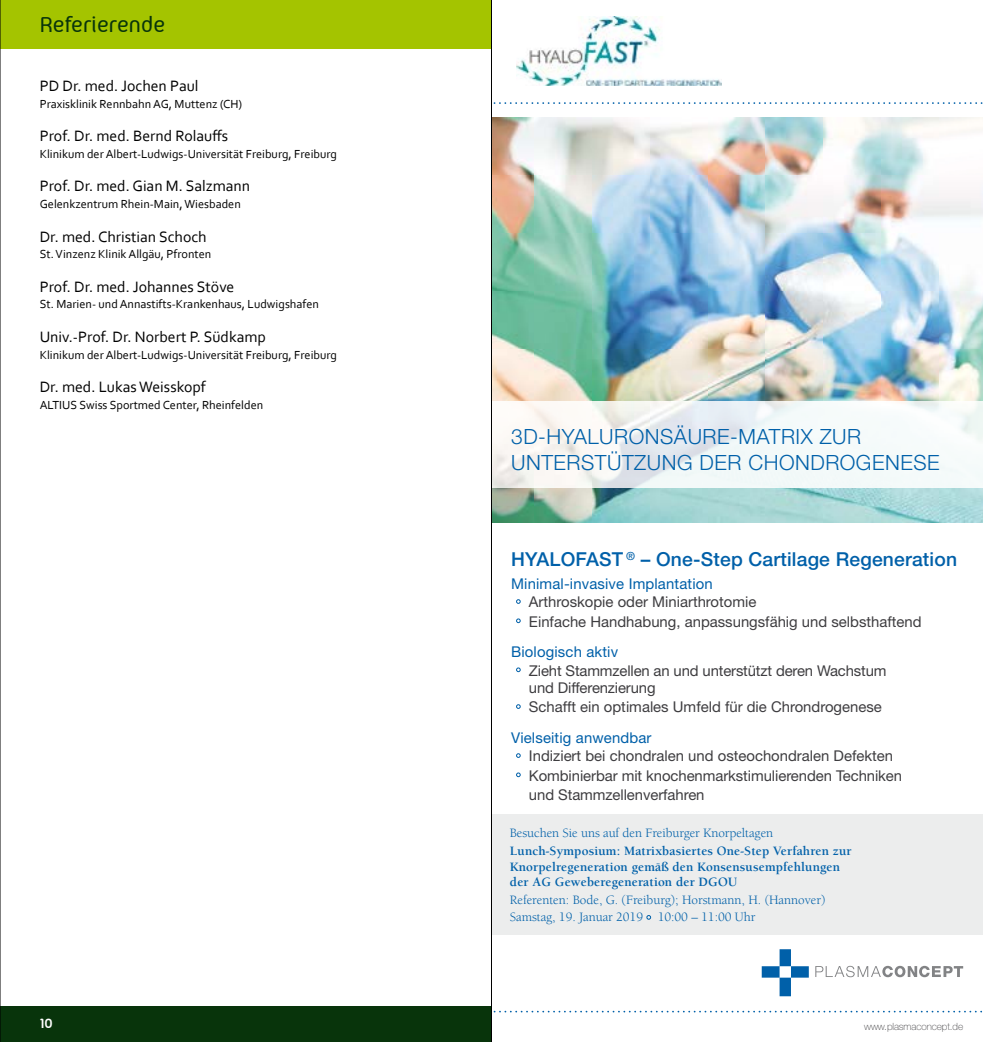
<style>
.page{position:relative;width:983px;height:1042px;background:#fff}
.page>*{position:absolute;margin:0;border:0;box-sizing:border-box;transform-origin:0 0}
.t1{font:500 24.5px "Aeroportal";color:#08340b}
.t2{font:300 21px/26.2px "Helvetica Neue LT Std";letter-spacing:.025em;color:#0060a9}
.t3{font:500 19.25px "Helvetica Neue LT Std";letter-spacing:.01em;color:#0060a9}
.t4{font:15.75px "Corbel";color:#000}
.t5{font:700 15.75px "Aeroportal";color:#fff}
.t6{font:14.88px/19.2px "Helvetica Neue LT Std";color:#3e3d40}
.t7{font:14.88px "Helvetica Neue LT Std";letter-spacing:.01em;color:#0060a9}
.t8{font:700 13.12px/15.8px "Berkeley";letter-spacing:.01em;color:#0060a9}
.t9{font:13.12px/17.5px "Berkeley";letter-spacing:-.005em;color:#0060a9}
.t10{font:12.25px "Corbel";color:#000}
.t11{font:100 9.97px "Helvetica Neue LT Std";letter-spacing:-.01em;color:#3e3d40}
</style>
<div class="page">
<div style="left:0;top:1006px;width:982px;height:36px;background:#08340b"></div>
<div style="left:0;top:0;width:506px;height:48px;background:#a4c400"></div>
<div style="left:491px;top:0;width:491px;height:1042px;background:#fff"></div>
<svg style="left:493px;top:102px;width:490px;height:2px"></svg>
<img style="left:492px;top:118px;width:490px;height:404px">
<div style="left:491px;top:814px;width:491px;height:121px;background:#eceded"></div>
<svg style="left:646px;top:915px;width:5px;height:4px"></svg>
<svg style="left:516px;top:599px;width:4px;height:5px"></svg>
<svg style="left:516px;top:618px;width:4px;height:5px"></svg>
<svg style="left:516px;top:667px;width:4px;height:5px"></svg>
<svg style="left:516px;top:704px;width:4px;height:5px"></svg>
<svg style="left:516px;top:753px;width:4px;height:5px"></svg>
<svg style="left:516px;top:772px;width:4px;height:5px"></svg>
<img style="left:516px;top:17px;width:205px;height:69px">
<svg style="left:493px;top:1010px;width:489px;height:2px"></svg>
<svg style="left:815px;top:966px;width:147px;height:11px"></svg>
<svg style="left:761px;top:949px;width:47px;height:47px"></svg>
<hr style="left:0;top:0;width:1px;height:1042px;background:#000">
<hr style="left:491px;top:0;width:1px;height:1042px;background:#000">
<h1 class="t1" style="left:40px;top:12px;width:127px">Referierende</h1>
<p class="t4" style="left:40px;top:76px;width:160px">PD Dr. med. Jochen Paul</p>
<p class="t10" style="left:40px;top:96px;width:204px">Praxisklinik Rennbahn AG, Muttenz (CH)</p>
<p class="t4" style="left:40px;top:126px;width:190px">Prof. Dr. med. Bernd Rolauffs</p>
<p class="t10" style="left:40px;top:146px;width:299px">Klinikum der Albert-Ludwigs-Universität Freiburg, Freiburg</p>
<p class="t4" style="left:40px;top:176px;width:212px">Prof. Dr. med. Gian M. Salzmann</p>
<p class="t10" style="left:40px;top:196px;width:202px">Gelenkzentrum Rhein-Main, Wiesbaden</p>
<p class="t4" style="left:40px;top:227px;width:168px">Dr. med. Christian Schoch</p>
<p class="t10" style="left:40px;top:247px;width:173px">St. Vinzenz Klinik Allgäu, Pfronten</p>
<p class="t4" style="left:40px;top:277px;width:196px">Prof. Dr. med. Johannes Stöve</p>
<p class="t10" style="left:40px;top:297px;width:281px">St. Marien- und Annastifts-Krankenhaus, Ludwigshafen</p>
<p class="t4" style="left:40px;top:327px;width:228px">Univ.-Prof. Dr. Norbert P. Südkamp</p>
<p class="t10" style="left:40px;top:347px;width:299px">Klinikum der Albert-Ludwigs-Universität Freiburg, Freiburg</p>
<p class="t4" style="left:40px;top:377px;width:168px">Dr. med. Lukas Weisskopf</p>
<p class="t10" style="left:40px;top:397px;width:225px">ALTIUS Swiss Sportmed Center, Rheinfelden</p>
<p class="t5" style="left:40px;top:1014px;width:15px">10</p>
<h2 class="t2" style="left:511px;top:423px;width:430px">3D-HYALURONSÄURE-MATRIX ZUR<br>UNTERSTÜTZUNG DER CHONDROGENESE</h2>
<p class="t3" style="left:511px;top:548px;width:447px">HYALOFAST <sup>®</sup> – One-Step Cartilage Regeneration</p>
<p class="t7" style="left:511px;top:574px;width:203px">Minimal-invasive Implantation</p>
<p class="t6" style="left:529px;top:592px;width:394px">Arthroskopie oder Miniarthrotomie<br>Einfache Handhabung, anpassungsfähig und selbsthaftend</p>
<p class="t7" style="left:511px;top:643px;width:108px">Biologisch aktiv</p>
<p class="t6" style="left:529px;top:661px;width:359px;line-height:17.5px">Zieht Stammzellen an und unterstützt deren Wachstum und Differenzierung</p>
<p class="t6" style="left:529px;top:697px;width:354px">Schafft ein optimales Umfeld für die Chrondrogenese</p>
<p class="t7" style="left:511px;top:728px;width:142px">Vielseitig anwendbar</p>
<p class="t6" style="left:529px;top:746px;width:374px">Indiziert bei chondralen und osteochondralen Defekten<br>Kombinierbar mit knochenmarkstimulierenden Techniken und Stammzellenverfahren</p>
<p class="t9" style="left:509px;top:825px;width:265px">Besuchen Sie uns auf den Freiburger Knorpeltagen</p>
<p class="t8" style="left:509px;top:843px;width:343px">Lunch-Symposium: Matrixbasiertes One-Step Verfahren zur<br>Knorpelregeneration gemäß den Konsensusempfehlungen der AG Geweberegeneration der DGOU</p>
<p class="t9" style="left:509px;top:891px;width:317px">Referenten: Bode, G. (Freiburg); Horstmann, H. (Hannover)<br>Samstag, 19. Januar 2019 10:00 – 11:00 Uhr</p>
<p class="t11" style="left:863px;top:1021px;width:101px">www.plasmaconcept.de</p>
</div>
